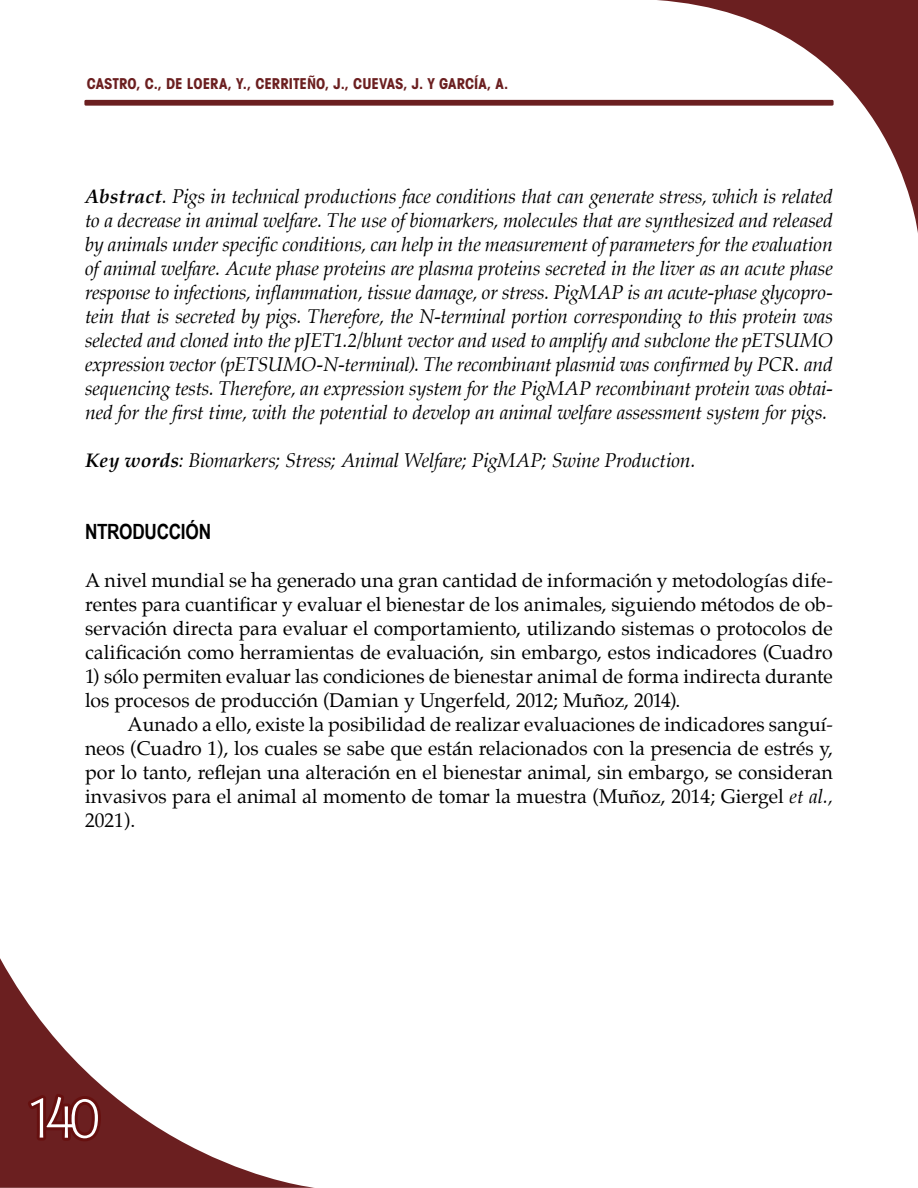
<style>
.page{position:relative;width:918px;height:1188px;background:#fff}
.page>*{position:absolute;margin:0;border:0;box-sizing:border-box;transform-origin:0 0}
.t1{font:60px "Martin Got URWT Ligh";color:#fff}
.t2{font:700 21px "Arial Narrow";color:#000}
.t3{font:italic 19.5px/24px "Palatino";letter-spacing:-.01em;color:#000;text-align:justify}
.t4{font:19.5px/24px "Palatino";color:#000;text-align:justify}
.t5{font:700 condensed 15px "Avant Garde";color:#6b1f20}
.s1{font-weight:700}
.s2{font-style:italic}
</style>
<div class="page">
<svg style="left:0;top:958px;width:315px;height:230px"></svg>
<div style="left:84px;top:100px;width:750px;height:6px;background:#6b1f20;border-radius:2px"></div>
<svg style="left:23px;top:1089px;width:82px;height:57px;background:#681818"></svg>
<svg style="left:656px;top:0;width:261px;height:227px"></svg>
<svg style="left:917px;top:0;width:1px;height:233px"></svg>
<p class="t5" style="left:87px;top:74px;width:10px">CASTRO</p>
<p class="t5" style="left:137px;top:74px;width:60px">, C., DE LOER</p>
<p class="t5" style="left:219px;top:74px;width:291px">A, Y., CERRITEÑO, J., CUEVAS, J. Y GARCÍA, A.</p>
<p class="t3" style="left:85px;top:184px;width:750px"><span class="s1">Abstract</span>. Pigs in technical productions face conditions that can generate stress, which is related to a decrease in animal welfare. The use of biomarkers, molecules that are synthesized and released by animals under specific conditions, can help in the measurement of parameters for the evaluation of animal welfare. Acute phase proteins are plasma proteins secreted in the liver as an acute phase response to infections, inflammation, tissue damage, or stress. PigMAP is an acute-phase glycopro&shy;tein that is secreted by pigs. Therefore, the N-terminal portion corresponding to this protein was selected and cloned into the pJET1.2/blunt vector and used to amplify and subclone the pETSUMO expression vector (pETSUMO-N-terminal). The recombinant plasmid was confirmed by PCR. and sequencing tests. Therefore, an expression system for the PigMAP recombinant protein was obtai&shy;ned for the first time, with the potential to develop an animal welfare assessment system for pigs.</p>
<p class="t3" style="left:85px;top:448px;width:612px"><span class="s1">Key words</span>: Biomarkers; Stress; Animal Welfare; PigMAP; Swine Production.</p>
<p class="t2" style="left:85px;top:515px;width:13px">NTRODUCCIÓN</p>
<p class="t4" style="left:85px;top:568px;width:749px">A nivel mundial se ha generado una gran cantidad de información y metodologías dife&shy;rentes para cuantificar y evaluar el bienestar de los animales, siguiendo métodos de ob&shy;servación directa para evaluar el comportamiento, utilizando sistemas o protocolos de calificación como herramientas de evaluación, sin embargo, estos indicadores (Cuadro</p>
<p class="t4" style="left:85px;top:664px;width:749px">1) sólo permiten evaluar las condiciones de bienestar animal de forma indirecta durante los procesos de producción (Damian y Ungerfeld<span class="s2">,</span> 2012; Muñoz, 2014).</p>
<p class="t4" style="left:85px;top:712px;width:749px;text-indent:43px">Aunado a ello, existe la posibilidad de realizar evaluaciones de indicadores sanguí&shy;neos (Cuadro 1), los cuales se sabe que están relacionados con la presencia de estrés y, por lo tanto, reflejan una alteración en el bienestar animal, sin embargo, se consideran invasivos para el animal al momento de tomar la muestra (Muñoz, 2014; Giergel <span class="s2">et al., </span>2021).</p>
<h1 class="t1" style="left:26px;top:1082px;width:76px">140</h1>
</div>
